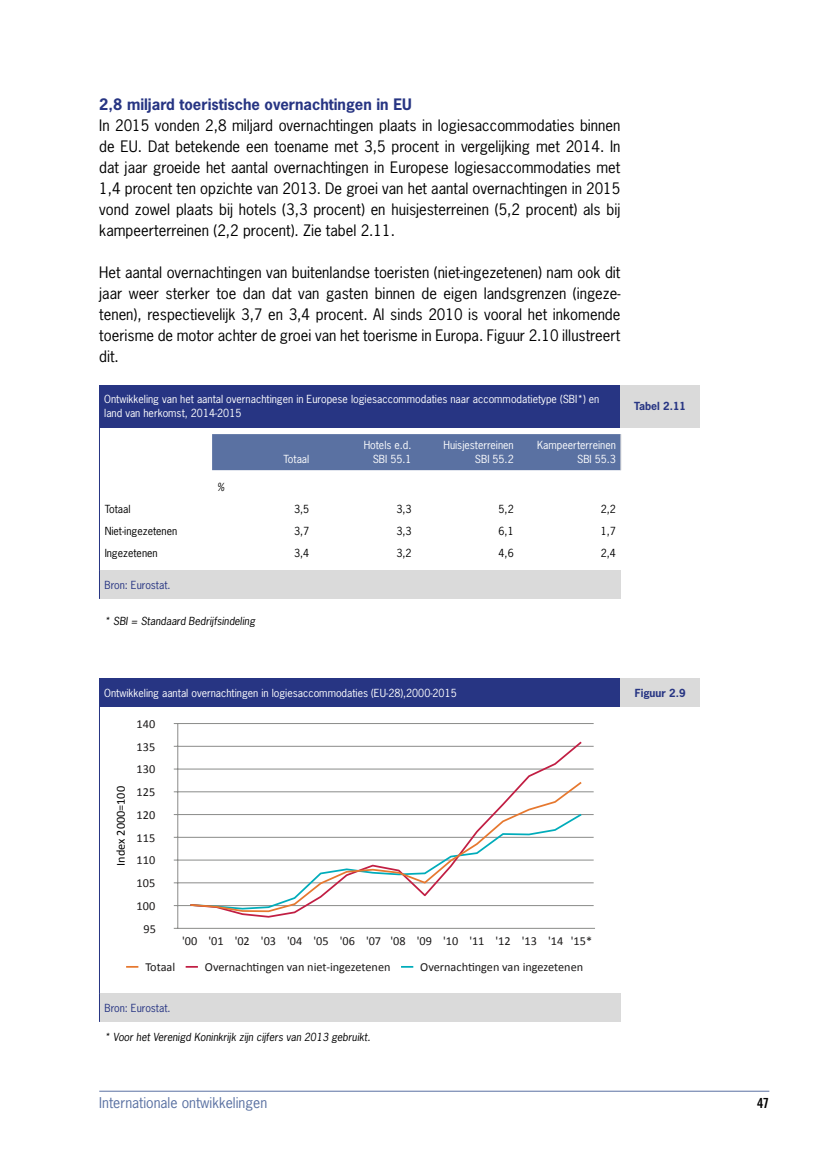
<style>
.page{position:relative;width:819px;height:1166px;background:#fff}
.page>*{position:absolute;margin:0;border:0;box-sizing:border-box;transform-origin:0 0}
.t1{font:14.88px/21px "News Gothic Std";color:#000;text-align:justify}
.t2{font:700 14.88px "News Gothic Std";color:#273583}
.t3{font:14px "News Gothic Std";color:#5a71a2}
.t4{font:700 condensed 14px "News Gothic BT";color:#000}
.t5{font:12.25px "Calibri";color:#1b1919}
.t6{font:12.25px "Calibri";color:#000}
.t7{font:10.5px/14px "News Gothic Std";color:#fff;text-align:right}
.t8{font:italic 10.5px "News Gothic Std";color:#000}
.t9{font:10.5px "News Gothic Std";color:#000}
.t10{font:10.5px "News Gothic Std";color:#273583}
.t11{font:700 10.5px "News Gothic Std";color:#273583}
</style>
<div class="page">
<hr style="left:99px;top:1091px;width:670px;height:1px;background:#5a71a2">
<div style="left:99px;top:385px;width:521px;height:42px;background:#273583"></div>
<div style="left:620px;top:385px;width:79px;height:42px;background:#dadada"></div>
<div style="left:99px;top:571px;width:521px;height:28px;background:#dadada"></div>
<hr style="left:99px;top:427px;width:1px;height:144px;background:#273583">
<svg style="left:99px;top:571px;width:1px;height:28px"></svg>
<div style="left:212px;top:434px;width:408px;height:36px;background:#5a71a2"></div>
<hr style="left:620px;top:434px;width:1px;height:36px;background:#dadada">
<div style="left:99px;top:678px;width:521px;height:28px;background:#273583"></div>
<div style="left:620px;top:678px;width:79px;height:28px;background:#dadada"></div>
<div style="left:99px;top:994px;width:521px;height:28px;background:#dadada"></div>
<hr style="left:99px;top:706px;width:1px;height:288px;background:#273583">
<svg style="left:99px;top:994px;width:1px;height:28px"></svg>
<hr style="left:177px;top:905px;width:416px;height:1px;background:#8a8b89">
<hr style="left:177px;top:882px;width:416px;height:1px;background:#8a8b89">
<hr style="left:177px;top:859px;width:416px;height:1px;background:#8a8b89">
<hr style="left:177px;top:837px;width:416px;height:1px;background:#8a8b89">
<hr style="left:177px;top:814px;width:416px;height:1px;background:#8a8b89">
<hr style="left:177px;top:791px;width:416px;height:1px;background:#8a8b89">
<hr style="left:177px;top:768px;width:416px;height:1px;background:#8a8b89">
<hr style="left:177px;top:746px;width:416px;height:1px;background:#8a8b89">
<hr style="left:177px;top:723px;width:416px;height:1px;background:#8a8b89">
<hr style="left:177px;top:723px;width:1px;height:205px;background:#8a8b89">
<hr style="left:178px;top:928px;width:416px;height:1px;background:#8a8b89">
<svg style="left:188px;top:741px;width:395px;height:177px"></svg>
<svg style="left:188px;top:780px;width:395px;height:132px"></svg>
<svg style="left:126px;top:966px;width:12px;height:2px"></svg>
<svg style="left:186px;top:966px;width:12px;height:2px"></svg>
<svg style="left:401px;top:966px;width:12px;height:2px"></svg>
<p class="t2" style="left:99px;top:95px;width:314px">2,8 miljard toeristische overnachtingen in EU</p>
<p class="t1" style="left:99px;top:115px;width:522px">In 2015 vonden 2,8 miljard overnachtingen plaats in logiesaccommodaties binnen de EU. Dat betekende een toename met 3,5 procent in vergelijking met 2014. In dat jaar groeide het aantal overnachtingen in Europese logiesaccommodaties met 1,4 procent ten opzichte van 2013. De groei van het aantal overnachtingen in 2015 vond zowel plaats bij hotels (3,3 procent) en huisjesterreinen (5,2 procent) als bij kampeerterreinen (2,2 procent). Zie tabel 2.11.</p>
<p class="t1" style="left:99px;top:262px;width:522px">Het aantal overnachtingen van buitenlandse toeristen (niet-ingezetenen) nam ook dit jaar weer sterker toe dan dat van gasten binnen de eigen landsgrenzen (ingeze&shy;tenen), respectievelijk 3,7 en 3,4 procent. Al sinds 2010 is vooral het inkomende toerisme de motor achter de groei van het toerisme in Europa. Figuur 2.10 illustreert dit.</p>
<p class="t7" style="left:104px;top:392px;width:496px;text-align:left">Ontwikkeling van het aantal overnachtingen in Europese logiesaccommodaties naar accommodatietype (SBI*) en land van herkomst, 2014-2015</p>
<p class="t11" style="left:634px;top:399px;width:53px">Tabel 2.11</p>
<p class="t7" style="left:283px;top:452px;width:27px">Totaal</p>
<p class="t7" style="left:363px;top:438px;width:49px">Hotels e.d.<br>SBI 55.1</p>
<p class="t7" style="left:443px;top:438px;width:72px">Huisjesterreinen<br>SBI 55.2</p>
<p class="t7" style="left:537px;top:438px;width:80px">Kampeerterreinen<br>SBI 55.3</p>
<p class="t8" style="left:217px;top:480px;width:9px">%</p>
<p class="t9" style="left:105px;top:502px;width:27px">Totaal</p>
<p class="t9" style="left:294px;top:502px;width:17px">3,5</p>
<p class="t9" style="left:396px;top:502px;width:17px">3,3</p>
<p class="t9" style="left:498px;top:502px;width:17px">5,2</p>
<p class="t9" style="left:600px;top:502px;width:17px">2,2</p>
<p class="t9" style="left:105px;top:524px;width:74px">Niet-ingezetenen</p>
<p class="t9" style="left:294px;top:524px;width:17px">3,7</p>
<p class="t9" style="left:396px;top:524px;width:17px">3,3</p>
<p class="t9" style="left:498px;top:524px;width:17px">6,1</p>
<p class="t9" style="left:600px;top:524px;width:17px">1,7</p>
<p class="t9" style="left:105px;top:546px;width:54px">Ingezetenen</p>
<p class="t9" style="left:294px;top:546px;width:17px">3,4</p>
<p class="t9" style="left:396px;top:546px;width:17px">3,2</p>
<p class="t9" style="left:498px;top:546px;width:17px">4,6</p>
<p class="t9" style="left:600px;top:546px;width:17px">2,4</p>
<p class="t10" style="left:104px;top:578px;width:68px">Bron: Eurostat.</p>
<p class="t8" style="left:104px;top:615px;width:152px">* SBI = Standaard Bedrijfsindeling</p>
<p class="t7" style="left:104px;top:685px;width:354px">Ontwikkeling aantal overnachtingen in logiesaccommodaties (EU-28),2000-2015</p>
<p class="t11" style="left:634px;top:686px;width:52px">Figuur 2.9</p>
<p class="t5" style="left:137px;top:716px;width:20px">140</p>
<p class="t5" style="left:137px;top:739px;width:20px">135</p>
<p class="t6" style="left:113px;top:865px;width:81px;rotate:-90deg">Index 2000=100</p>
<p class="t5" style="left:137px;top:761px;width:20px">130</p>
<p class="t5" style="left:137px;top:784px;width:20px">125</p>
<p class="t5" style="left:137px;top:807px;width:20px">120</p>
<p class="t5" style="left:137px;top:830px;width:20px">115</p>
<p class="t5" style="left:137px;top:852px;width:20px">110</p>
<p class="t5" style="left:137px;top:875px;width:20px">105</p>
<p class="t5" style="left:137px;top:898px;width:20px">100</p>
<p class="t5" style="left:144px;top:921px;width:14px">95</p>
<p class="t5" style="left:182px;top:933px;width:411px">'00 '01 '02 '03 '04 '05 '06 '07 '08 '09 '10 '11 '12 '13 '14 '15*</p>
<p class="t5" style="left:145px;top:959px;width:31px">Totaal</p>
<p class="t5" style="left:205px;top:959px;width:187px">Overnach-ngen van niet--‐ingezetenen</p>
<p class="t5" style="left:420px;top:959px;width:164px">Overnach-ngen van ingezetenen</p>
<p class="t10" style="left:104px;top:1001px;width:68px">Bron: Eurostat.</p>
<p class="t8" style="left:104px;top:1030px;width:267px">* Voor het Verenigd Koninkrijk zijn cijfers van 2013 gebruikt.</p>
<p class="t3" style="left:99px;top:1094px;width:169px">Internationale ontwikkelingen</p>
<p class="t4" style="left:757px;top:1094px;width:14px">47</p>
</div>
